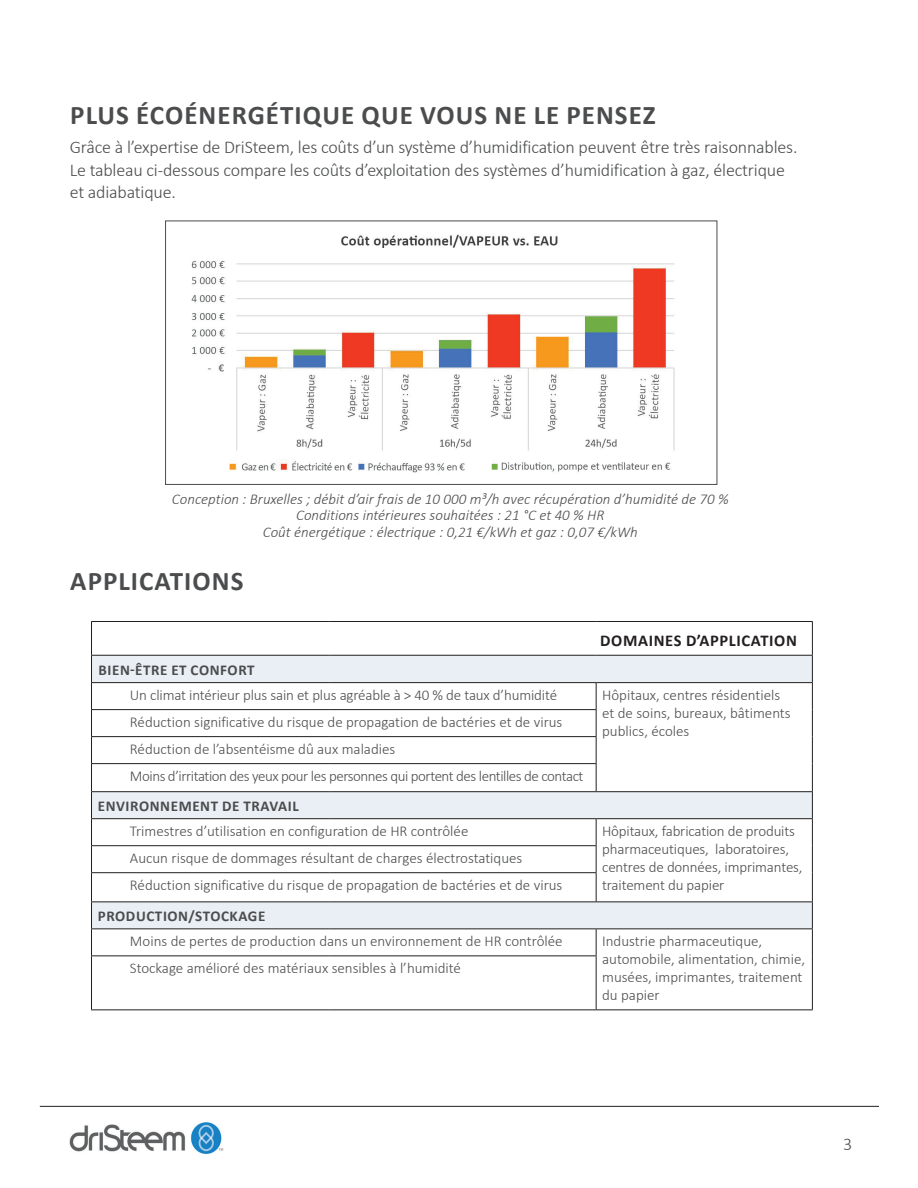
<style>
.page{position:relative;width:918px;height:1188px;background:#fff}
.page>*{position:absolute;margin:0;border:0;box-sizing:border-box;transform-origin:0 0}
.t1{font:700 27px "Calibri";letter-spacing:.04em;color:#4b4c4d}
.t2{font:300 18px/22.5px "Calibri";letter-spacing:-.01em;color:#4b4c4d}
.t3{font:700 16.5px "Calibri";letter-spacing:.04em;color:#231f20}
.t4{font:300 15px/18px "Calibri";color:#4b4c4d}
.t5{font:italic 300 15px/16.5px "Calibri";color:#4b4c4d;text-align:center}
.t6{font:700 15px "Calibri";letter-spacing:.04em;color:#4b4c4d}
</style>
<div class="page">
<img style="left:69px;top:1122px;width:155px;height:32px">
<hr style="left:40px;top:1106px;width:839px;height:1px;background:#231f20">
<img style="left:191px;top:234px;width:484px;height:239px">
<div style="left:165px;top:221px;width:552px;height:264px;border:1px solid #4b4c4d"></div>
<svg style="left:92px;top:656px;width:720px;height:272px"></svg>
<hr style="left:596px;top:956px;width:1px;height:53px;background:#231f20">
<hr style="left:596px;top:1009px;width:217px;height:1px;background:#231f20">
<hr style="left:91px;top:736px;width:238px;height:1px;background:#231f20">
<hr style="left:329px;top:736px;width:268px;height:1px;background:#231f20">
<hr style="left:91px;top:872px;width:238px;height:1px;background:#231f20">
<hr style="left:329px;top:872px;width:268px;height:1px;background:#231f20">
<hr style="left:91px;top:956px;width:1px;height:53px;background:#231f20">
<hr style="left:91px;top:1009px;width:238px;height:1px;background:#231f20">
<hr style="left:329px;top:1009px;width:267px;height:1px;background:#231f20">
<hr style="left:91px;top:682px;width:238px;height:1px;background:#231f20">
<hr style="left:329px;top:682px;width:267px;height:1px;background:#231f20">
<hr style="left:596px;top:682px;width:217px;height:1px;background:#231f20">
<svg style="left:596px;top:683px;width:1px;height:108px"></svg>
<hr style="left:91px;top:709px;width:238px;height:1px;background:#231f20">
<hr style="left:329px;top:709px;width:268px;height:1px;background:#231f20">
<hr style="left:91px;top:763px;width:238px;height:1px;background:#231f20">
<hr style="left:329px;top:763px;width:268px;height:1px;background:#231f20">
<hr style="left:91px;top:791px;width:238px;height:1px;background:#231f20">
<hr style="left:329px;top:791px;width:267px;height:1px;background:#231f20">
<hr style="left:596px;top:791px;width:217px;height:1px;background:#231f20">
<hr style="left:91px;top:818px;width:238px;height:1px;background:#231f20">
<hr style="left:329px;top:818px;width:267px;height:1px;background:#231f20">
<hr style="left:596px;top:818px;width:217px;height:1px;background:#231f20">
<svg style="left:596px;top:819px;width:1px;height:82px"></svg>
<hr style="left:91px;top:845px;width:238px;height:1px;background:#231f20">
<hr style="left:329px;top:845px;width:268px;height:1px;background:#231f20">
<hr style="left:91px;top:901px;width:238px;height:1px;background:#231f20">
<hr style="left:329px;top:901px;width:267px;height:1px;background:#231f20">
<hr style="left:596px;top:901px;width:217px;height:1px;background:#231f20">
<hr style="left:91px;top:928px;width:238px;height:1px;background:#231f20">
<hr style="left:329px;top:928px;width:267px;height:1px;background:#231f20">
<hr style="left:596px;top:928px;width:217px;height:1px;background:#231f20">
<svg style="left:596px;top:929px;width:1px;height:26px"></svg>
<hr style="left:91px;top:955px;width:238px;height:1px;background:#231f20">
<hr style="left:329px;top:955px;width:268px;height:1px;background:#231f20">
<hr style="left:812px;top:956px;width:1px;height:53px;background:#231f20">
<hr style="left:91px;top:621px;width:238px;height:1px;background:#231f20">
<hr style="left:91px;top:622px;width:1px;height:33px;background:#231f20">
<hr style="left:91px;top:655px;width:238px;height:1px;background:#231f20">
<svg style="left:91px;top:656px;width:1px;height:299px"></svg>
<svg style="left:812px;top:656px;width:1px;height:300px"></svg>
<hr style="left:329px;top:621px;width:267px;height:1px;background:#231f20">
<hr style="left:329px;top:655px;width:267px;height:1px;background:#231f20">
<hr style="left:596px;top:621px;width:217px;height:1px;background:#231f20">
<hr style="left:812px;top:622px;width:1px;height:33px;background:#231f20">
<hr style="left:596px;top:655px;width:217px;height:1px;background:#231f20">
<h1 class="t1" style="left:70px;top:96px;width:587px">PLUS ÉCOÉNERGÉTIQUE QUE VOUS NE LE PENSEZ</h1>
<p class="t2" style="left:70px;top:136px;width:729px">Grâce à l’expertise de DriSteem, les coûts d’un système d’humidification peuvent être très raisonnables.<br>Le tableau ci-dessous compare les coûts d’exploitation des systèmes d’humidification à gaz, électrique et adiabatique.</p>
<p class="t5" style="left:172px;top:491px;width:558px">Conception : Bruxelles ; débit d’air frais de 10 000 m³/h avec récupération d’humidité de 70 %<br>Conditions intérieures souhaitées : 21 °C et 40 % HR<br>Coût énergétique : électrique : 0,21 €/kWh et gaz : 0,07 €/kWh</p>
<h1 class="t1" style="left:70px;top:562px;width:175px">APPLICATIONS</h1>
<p class="t3" style="left:600px;top:629px;width:198px">DOMAINES D’APPLICATION</p>
<p class="t6" style="left:99px;top:659px;width:158px">BIEN-ÊTRE ET CONFORT</p>
<p class="t4" style="left:130px;top:686px;width:429px">Un climat intérieur plus sain et plus agréable à &gt; 40 % de taux d’humidité</p>
<p class="t4" style="left:602px;top:686px;width:190px">Hôpitaux, centres résidentiels et de soins, bureaux, bâtiments publics, écoles</p>
<p class="t4" style="left:130px;top:708px;width:455px;line-height:27px">Réduction significative du risque de propagation de bactéries et de virus<br>Réduction de l’absentéisme dû aux maladies<br>Moins d’irritation des yeux pour les personnes qui portent des lentilles de contact</p>
<p class="t6" style="left:98px;top:795px;width:202px">ENVIRONNEMENT DE TRAVAIL</p>
<p class="t4" style="left:130px;top:822px;width:340px">Trimestres d’utilisation en configuration de HR contrôlée</p>
<p class="t4" style="left:602px;top:822px;width:202px">Hôpitaux, fabrication de produits pharmaceutiques, laboratoires, centres de données, imprimantes, traitement du papier</p>
<p class="t4" style="left:130px;top:844px;width:434px;line-height:27px">Aucun risque de dommages résultant de charges électrostatiques<br>Réduction significative du risque de propagation de bactéries et de virus</p>
<p class="t6" style="left:98px;top:905px;width:169px">PRODUCTION/STOCKAGE</p>
<p class="t4" style="left:130px;top:932px;width:434px">Moins de pertes de production dans un environnement de HR contrôlée</p>
<p class="t4" style="left:602px;top:932px;width:204px">Industrie pharmaceutique, automobile, alimentation, chimie, musées, imprimantes, traitement du papier</p>
<p class="t4" style="left:130px;top:959px;width:333px">Stockage amélioré des matériaux sensibles à l’humidité</p>
<p class="t2" style="left:843px;top:1133px;width:11px">3</p>
</div>
